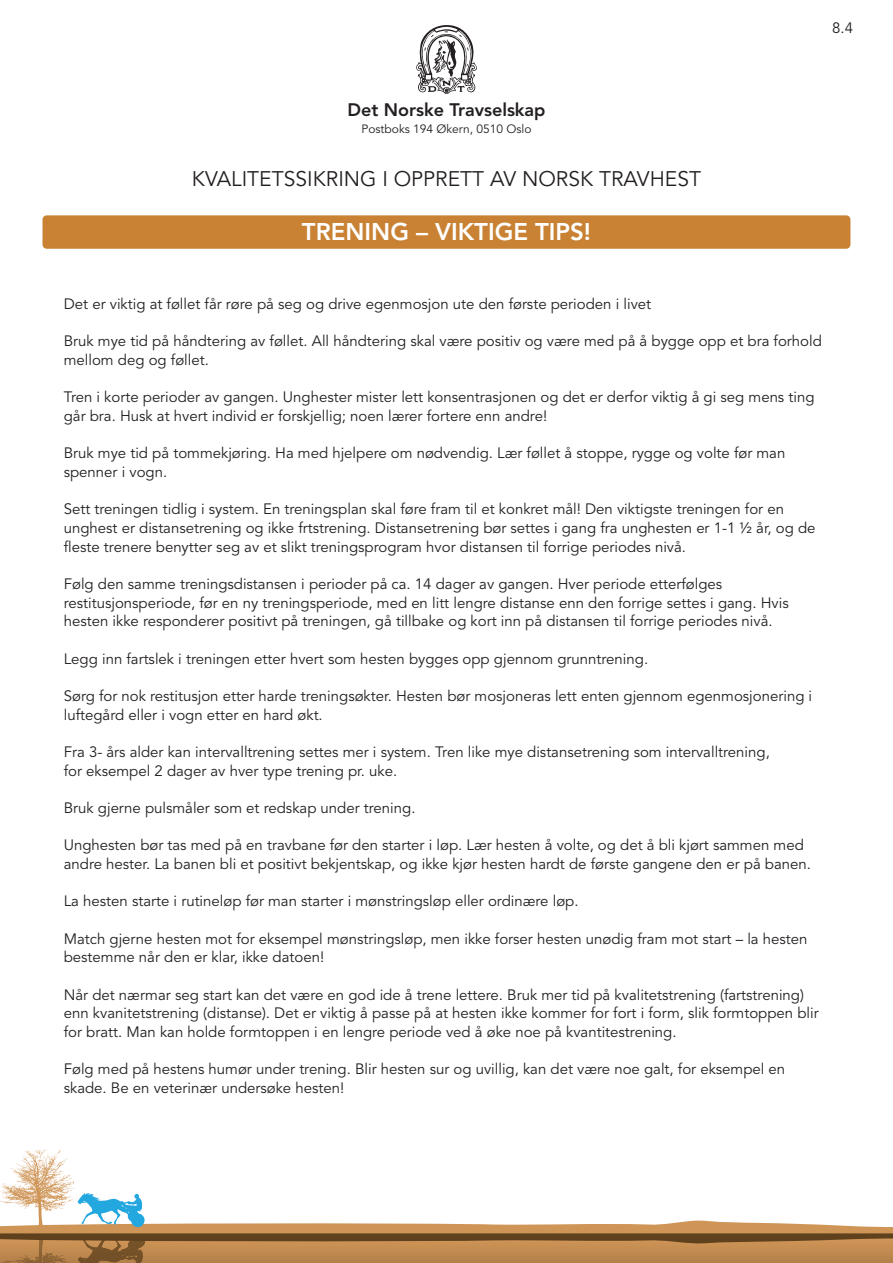
<style>
.page{position:relative;width:893px;height:1263px;background:#fff}
.page>*{position:absolute;margin:0;border:0;box-sizing:border-box;transform-origin:0 0}
.t1{font:800 24px "Avenir";color:#fff}
.t2{font:21px "Avenir";color:#231f20}
.t3{font:800 18px "Avenir";color:#231f20}
.t4{font:15px/18.6px "Avenir";color:#231f20}
.t5{font:12px "Avenir";color:#231f20}
</style>
<div class="page">
<div style="left:43px;top:215px;width:807px;height:34px;background:#c98233;border-radius:4px"></div>
<hr style="left:0;top:1243px;width:893px;height:1px;background:#ca9155">
<hr style="left:0;top:1244px;width:893px;height:1px;background:#ca9155">
<hr style="left:0;top:1245px;width:893px;height:1px;background:#c89054">
<hr style="left:0;top:1246px;width:893px;height:1px;background:#c78e52">
<hr style="left:0;top:1247px;width:893px;height:1px;background:#c78e52">
<hr style="left:0;top:1248px;width:893px;height:1px;background:#c58d52">
<hr style="left:0;top:1249px;width:893px;height:1px;background:#c38c52">
<hr style="left:0;top:1250px;width:893px;height:1px;background:#c28c52">
<hr style="left:0;top:1251px;width:893px;height:1px;background:#c18a51">
<hr style="left:0;top:1252px;width:893px;height:1px;background:#bf8950">
<hr style="left:0;top:1253px;width:893px;height:1px;background:#bf8950">
<hr style="left:0;top:1254px;width:893px;height:1px;background:#bd884f">
<hr style="left:0;top:1255px;width:893px;height:1px;background:#bc874e">
<hr style="left:0;top:1256px;width:893px;height:1px;background:#bb864e">
<hr style="left:0;top:1257px;width:893px;height:1px;background:#b9844d">
<hr style="left:0;top:1258px;width:893px;height:1px;background:#b8844c">
<hr style="left:0;top:1259px;width:893px;height:1px;background:#b6834c">
<hr style="left:0;top:1260px;width:893px;height:1px;background:#b6824b">
<hr style="left:0;top:1261px;width:893px;height:1px;background:#b4814a">
<hr style="left:0;top:1262px;width:893px;height:1px;background:#b27f49">
<svg style="left:50px;top:1253px;width:19px;height:10px"></svg>
<hr style="left:78px;top:1243px;width:67px;height:1px;background:#765229">
<hr style="left:78px;top:1244px;width:67px;height:1px;background:#765229">
<hr style="left:78px;top:1245px;width:67px;height:1px;background:#765229">
<hr style="left:78px;top:1246px;width:67px;height:1px;background:#755229">
<hr style="left:78px;top:1247px;width:67px;height:1px;background:#755229">
<hr style="left:78px;top:1248px;width:67px;height:1px;background:#755129">
<hr style="left:78px;top:1249px;width:67px;height:1px;background:#755229">
<hr style="left:78px;top:1250px;width:67px;height:1px;background:#755228">
<hr style="left:78px;top:1251px;width:67px;height:1px;background:#755228">
<hr style="left:78px;top:1252px;width:67px;height:1px;background:#745128">
<hr style="left:78px;top:1253px;width:67px;height:1px;background:#735028">
<hr style="left:78px;top:1254px;width:67px;height:1px;background:#735028">
<hr style="left:78px;top:1255px;width:67px;height:1px;background:#735028">
<hr style="left:78px;top:1256px;width:67px;height:1px;background:#735028">
<hr style="left:78px;top:1257px;width:67px;height:1px;background:#735028">
<hr style="left:78px;top:1258px;width:67px;height:1px;background:#735028">
<hr style="left:78px;top:1259px;width:67px;height:1px;background:#735028">
<hr style="left:78px;top:1260px;width:67px;height:1px;background:#735028">
<hr style="left:78px;top:1261px;width:67px;height:1px;background:#725027">
<hr style="left:78px;top:1262px;width:67px;height:1px;background:#714f27">
<svg style="left:0;top:1149px;width:893px;height:94px"></svg>
<svg style="left:416px;top:25px;width:61px;height:69px"></svg>
<p class="t4" style="left:832px;top:19px;width:22px">8.4</p>
<p class="t3" style="left:347px;top:102px;width:200px">Det Norske Travselskap</p>
<p class="t5" style="left:361px;top:124px;width:172px">Postboks 194 Økern, 0510 Oslo</p>
<p class="t2" style="left:192px;top:170px;width:511px">KVALITETSSIKRING I OPPRETT AV NORSK TRAVHEST</p>
<p class="t1" style="left:302px;top:222px;width:291px">TRENING – VIKTIGE TIPS!</p>
<p class="t4" style="left:64px;top:296px;width:589px">Det er viktig at føllet får røre på seg og drive egenmosjon ute den første perioden i livet</p>
<p class="t4" style="left:64px;top:333px;width:760px">Bruk mye tid på håndtering av føllet. All håndtering skal være positiv og være med på å bygge opp et bra forhold mellom deg og føllet.</p>
<p class="t4" style="left:64px;top:389px;width:752px">Tren i korte perioder av gangen. Unghester mister lett konsentrasjonen og det er derfor viktig å gi seg mens ting går bra. Husk at hvert individ er forskjellig; noen lærer fortere enn andre!</p>
<p class="t4" style="left:64px;top:445px;width:723px">Bruk mye tid på tommekjøring. Ha med hjelpere om nødvendig. Lær føllet å stoppe, rygge og volte før man spenner i vogn.</p>
<p class="t4" style="left:64px;top:501px;width:753px">Sett treningen tidlig i system. En treningsplan skal føre fram til et konkret mål! Den viktigste treningen for en unghest er distansetrening og ikke frtstrening. Distansetrening bør settes i gang fra unghesten er 1-1 ½ år, og de fleste trenere benytter seg av et slikt treningsprogram hvor distansen til forrige periodes nivå.</p>
<p class="t4" style="left:64px;top:576px;width:726px">Følg den samme treningsdistansen i perioder på ca. 14 dager av gangen. Hver periode etterfølges restitusjonsperiode, før en ny treningsperiode, med en litt lengre distanse enn den forrige settes i gang. Hvis hesten ikke responderer positivt på treningen, gå tillbake og kort inn på distansen til forrige periodes nivå.</p>
<p class="t4" style="left:64px;top:650px;width:586px">Legg inn fartslek i treningen etter hvert som hesten bygges opp gjennom grunntrening.</p>
<p class="t4" style="left:64px;top:688px;width:750px">Sørg for nok restitusjon etter harde treningsøkter. Hesten bør mosjoneras lett enten gjennom egenmosjonering i luftegård eller i vogn etter en hard økt.</p>
<p class="t4" style="left:64px;top:744px;width:708px">Fra 3- års alder kan intervalltrening settes mer i system. Tren like mye distansetrening som intervalltrening, for eksempel 2 dager av hver type trening pr. uke.</p>
<p class="t4" style="left:64px;top:800px;width:353px">Bruk gjerne pulsmåler som et redskap under trening.</p>
<p class="t4" style="left:64px;top:837px;width:749px">Unghesten bør tas med på en travbane før den starter i løp. Lær hesten å volte, og det å bli kjørt sammen med andre hester. La banen bli et positivt bekjentskap, og ikke kjør hesten hardt de første gangene den er på banen.</p>
<p class="t4" style="left:64px;top:893px;width:516px">La hesten starte i rutineløp før man starter i mønstringsløp eller ordinære løp.</p>
<p class="t4" style="left:64px;top:930px;width:745px">Match gjerne hesten mot for eksempel mønstringsløp, men ikke forser hesten unødig fram mot start – la hesten bestemme når den er klar, ikke datoen!</p>
<p class="t4" style="left:64px;top:986px;width:756px">Når det nærmar seg start kan det være en god ide å trene lettere. Bruk mer tid på kvalitetstrening (fartstrening) enn kvanitetstrening (distanse). Det er viktig å passe på at hesten ikke kommer for fort i form, slik formtoppen blir for bratt. Man kan holde formtoppen i en lengre periode ved å øke noe på kvantitestrening.</p>
<p class="t4" style="left:64px;top:1061px;width:723px">Følg med på hestens humør under trening. Blir hesten sur og uvillig, kan det være noe galt, for eksempel en skade. Be en veterinær undersøke hesten!</p>
</div>
